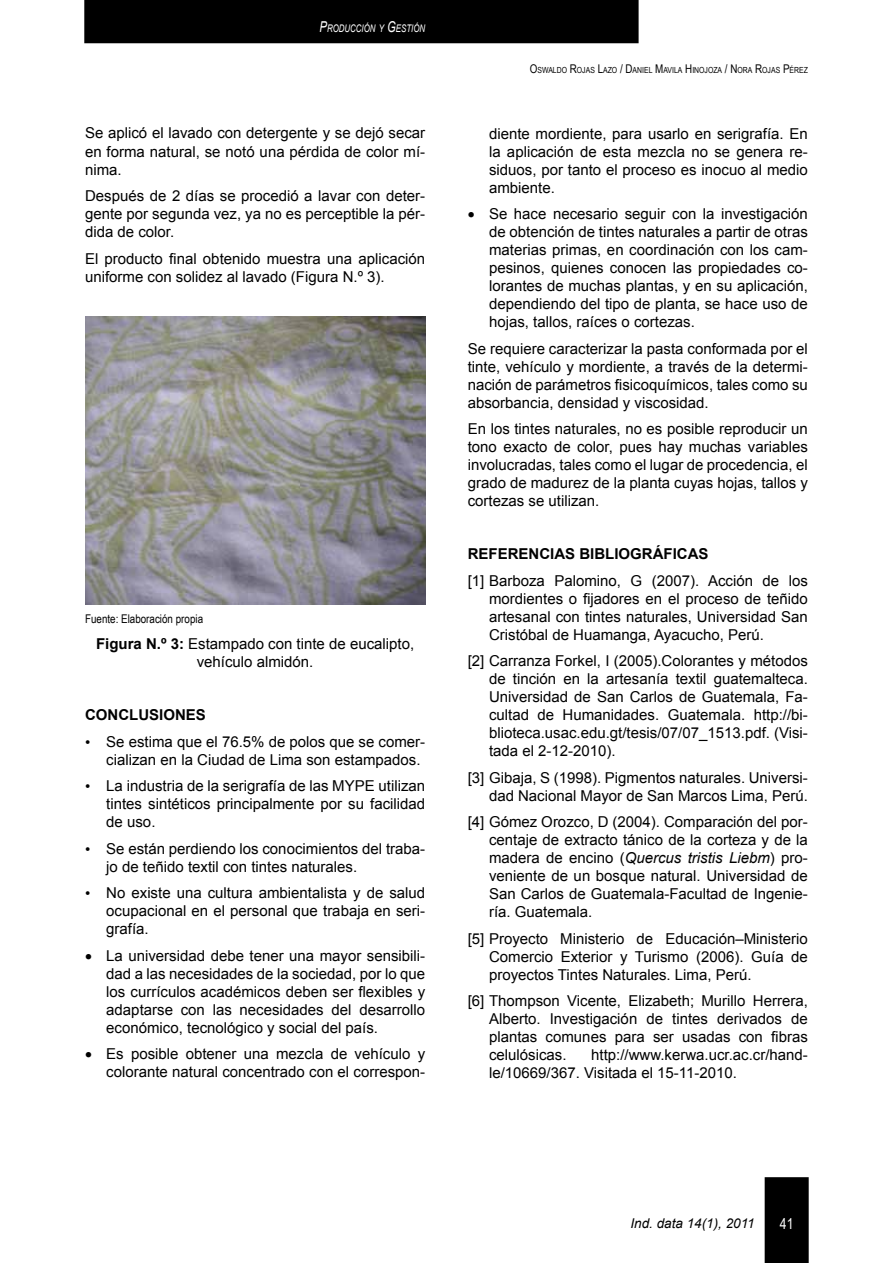
<style>
.page{position:relative;width:893px;height:1263px;background:#fff}
.page>*{position:absolute;margin:0;border:0;box-sizing:border-box;transform-origin:0 0}
.t1{font:15px/18px "Arial";color:#000;text-align:justify}
.t2{font:700 15px "Arial";color:#000}
.t3{font:15px "Arial Narrow";color:#fff}
.t4{font:italic 13.5px "Arial";color:#000}
.t5{font:12px "Arial Narrow";color:#000}
.t6{font:italic 10.5px "Arial";color:#fff;scale:.75 1}
.t7{font:8.4px "Arial Narrow";color:#000}
.s1{font-size:15px}
.s2{font-weight:700}
.s3{font-family:"Times New Roman"}
.s4{font-size:12px}
.s5{font-style:italic}
</style>
<div class="page">
<div style="left:765px;top:1177px;width:44px;height:86px;background:#000"></div>
<div style="left:84px;top:0;width:555px;height:43px;background:#000"></div>
<img style="left:85px;top:317px;width:340px;height:287px">
<p class="t6" style="left:320px;top:21px;width:142px"><span class="s1">P</span>RODUCCIÓN Y <span class="s1">G</span>ESTIÓN</p>
<p class="t1" style="left:85px;top:124px;width:342px">Se aplicó el lavado con detergente y se dejó secar en forma natural, se notó una pérdida de color mí&shy;nima.</p>
<p class="t1" style="left:85px;top:187px;width:342px">Después de 2 días se procedió a lavar con deter&shy;gente por segunda vez, ya no es perceptible la pér&shy;dida de color.</p>
<p class="t1" style="left:85px;top:249px;width:342px">El producto final obtenido muestra una aplicación uniforme con solidez al lavado (Figura N.º 3).</p>
<p class="t5" style="left:85px;top:609px;width:120px">Fuente: Elaboración propia</p>
<p class="t1" style="left:96px;top:635px;width:320px;text-align:center"><span class="s2">Figura N.º 3:</span> Estampado con tinte de eucalipto, vehículo almidón.</p>
<p class="t2" style="left:85px;top:704px;width:122px">CONCLUSIONES</p>
<p class="t1" style="left:106px;top:732px;width:320px;text-indent:-21px"><span class="s3">•</span> Se estima que el 76.5% de polos que se comer&shy;cializan en la Ciudad de Lima son estampados.</p>
<p class="t1" style="left:106px;top:777px;width:320px;text-indent:-21px"><span class="s3">•</span> La industria de la serigrafía de las MYPE utilizan tintes sintéticos principalmente por su facilidad de uso.</p>
<p class="t1" style="left:106px;top:839px;width:320px;text-indent:-21px"><span class="s3">•</span> Se están perdiendo los conocimientos del traba&shy;jo de teñido textil con tintes naturales.</p>
<p class="t1" style="left:106px;top:884px;width:320px;text-indent:-21px"><span class="s3">•</span> No existe una cultura ambientalista y de salud ocupacional en el personal que trabaja en seri&shy;grafía.</p>
<p class="t1" style="left:106px;top:946px;width:320px;text-indent:-21px">• La universidad debe tener una mayor sensibili&shy;dad a las necesidades de la sociedad, por lo que los currículos académicos deben ser flexibles y adaptarse con las necesidades del desarrollo económico, tecnológico y social del país.</p>
<p class="t1" style="left:85px;top:1045px;width:342px;text-align:right">• Es posible obtener una mezcla de vehículo y colorante natural concentrado con el correspon-</p>
<p class="t7" style="left:530px;top:63px;width:280px"><span class="s4">O</span>SWALDO <span class="s4">R</span>OJAS <span class="s4">L</span>AZO <span class="s4">/ D</span>ANIEL <span class="s4">M</span>AVILA <span class="s4">H</span>INOJOZA <span class="s4">/ N</span> ORA <span class="s4">R</span>OJAS <span class="s4">P</span>ÉREZ</p>
<p class="t1" style="left:489px;top:124px;width:320px">diente mordiente, para usarlo en serigrafía. En la aplicación de esta mezcla no se genera re&shy;siduos, por tanto el proceso es inocuo al medio ambiente.</p>
<p class="t1" style="left:489px;top:205px;width:320px;text-indent:-21px">• Se hace necesario seguir con la investigación de obtención de tintes naturales a partir de otras materias primas, en coordinación con los cam&shy;pesinos, quienes conocen las propiedades co&shy;lorantes de muchas plantas, y en su aplicación, dependiendo del tipo de planta, se hace uso de hojas, tallos, raíces o cortezas.</p>
<p class="t1" style="left:468px;top:339px;width:342px">Se requiere caracterizar la pasta conformada por el tinte, vehículo y mordiente, a través de la determi&shy;nación de parámetros fisicoquímicos, tales como su absorbancia, densidad y viscosidad.</p>
<p class="t1" style="left:468px;top:420px;width:342px">En los tintes naturales, no es posible reproducir un tono exacto de color, pues hay muchas variables involucradas, tales como el lugar de procedencia, el grado de madurez de la planta cuyas hojas, tallos y cortezas se utilizan.</p>
<p class="t2" style="left:468px;top:543px;width:242px">REFERENCIAS BIBLIOGRÁFICAS</p>
<p class="t1" style="left:489px;top:571px;width:320px;text-indent:-21px">[1] Barboza Palomino, G (2007). Acción de los mordientes o fijadores en el proceso de teñido artesanal con tintes naturales, Universidad San Cristóbal de Huamanga, Ayacucho, Perú.</p>
<p class="t1" style="left:489px;top:652px;width:320px;text-indent:-21px">[2] Carranza Forkel, I (2005).Colorantes y métodos de tinción en la artesanía textil guatemalteca.<br>Universidad de San Carlos de Guatemala, Fa&shy;cultad de Humanidades. Guatemala. http://bi&shy;blioteca.usac.edu.gt/tesis/07/07_1513.pdf. (Visi&shy;tada el 2-12-2010).</p>
<p class="t1" style="left:468px;top:768px;width:342px;text-align:right">[3] Gibaja, S (1998). Pigmentos naturales. Universi&shy;dad Nacional Mayor de San Marcos Lima, Perú.</p>
<p class="t1" style="left:489px;top:813px;width:320px;text-indent:-21px">[4] Gómez Orozco, D (2004). Comparación del por&shy;centaje de extracto tánico de la corteza y de la madera de encino (<span class="s5">Quercus tristis Liebm</span>) pro&shy;veniente de un bosque natural. Universidad de San Carlos de Guatemala-Facultad de Ingenie&shy;ría. Guatemala.</p>
<p class="t1" style="left:489px;top:929px;width:320px;text-indent:-21px">[5] Proyecto Ministerio de Educación–Ministerio Comercio Exterior y Turismo (2006). Guía de proyectos Tintes Naturales. Lima, Perú.</p>
<p class="t1" style="left:489px;top:992px;width:320px;text-indent:-21px">[6] Thompson Vicente, Elizabeth; Murillo Herrera, Alberto. Investigación de tintes derivados de plantas comunes para ser usadas con fibras celulósicas.</p>
<p class="t1" style="left:489px;top:1046px;width:320px;text-indent:102px">http://www.kerwa.ucr.ac.cr/hand&shy;le/10669/367. Visitada el 15-11-2010.</p>
<p class="t4" style="left:630px;top:1214px;width:126px">Ind. data 14(1), 2011</p>
<p class="t3" style="left:780px;top:1213px;width:15px">41</p>
</div>
